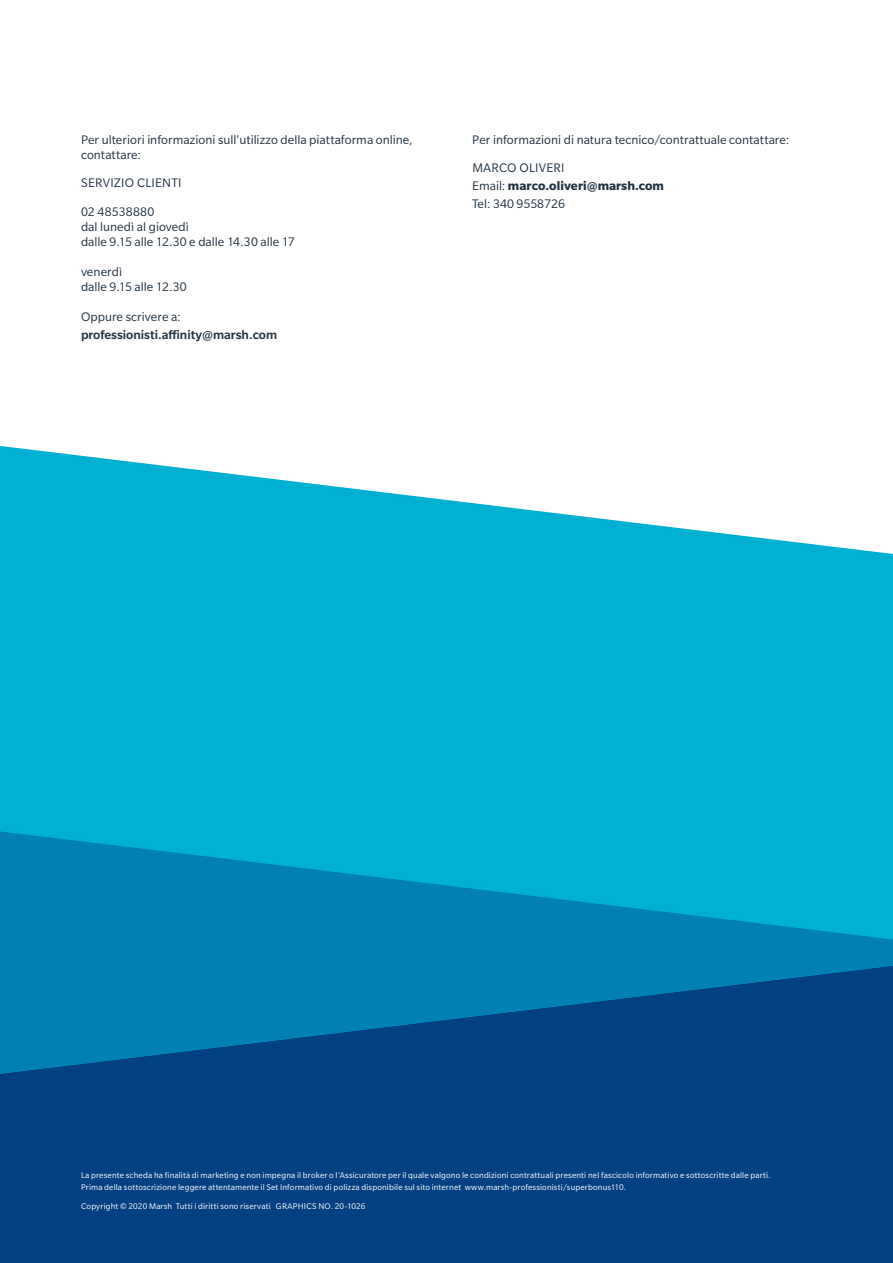
<style>
.page{position:relative;width:893px;height:1263px;background:#fff}
.page>*{position:absolute;margin:0;border:0;box-sizing:border-box;transform-origin:0 0}
.Contacts_Intro_9_10{font:13.5px/15px "Slate Pro";color:#213242}
.Contacts_Info_9_10{font:13.5px "Slate Pro";color:#213242}
.Contacts_Name_9_10{font:13.5px "Slate Pro";letter-spacing:.02em;color:#213242}
.t1{font:500 13.5px "Slate Pro";color:#213242}
.Contacts_Info_9_10-2{font:700 13.5px "Slate Pro";letter-spacing:.005em;color:#213242}
.t2{font:9px/12px "Slate Pro";letter-spacing:.015em;color:#fff}
.s1{font-weight:400}
</style>
<div class="page">
<div style="left:0;top:434px;width:893px;height:829px;background:#00b0d3"></div>
<div style="left:0;top:1076px;width:893px;height:187px;background:#014181"></div>
<svg style="left:0;top:434px;width:893px;height:120px;fill:#fff"></svg>
<svg style="left:0;top:831px;width:893px;height:245px;fill:#0080b3"></svg>
<p class="Contacts_Intro_9_10" style="left:81px;top:132px;width:333px">Per ulteriori informazioni sull'utilizzo della piattaforma online, contattare:</p>
<p class="Contacts_Name_9_10" style="left:81px;top:176px;width:102px">SERVIZIO CLIENTI</p>
<p class="Contacts_Name_9_10" style="left:81px;top:205px;width:75px">02 48538880</p>
<p class="Contacts_Info_9_10" style="left:81px;top:220px;width:109px">dal lunedì al giovedì</p>
<p class="Contacts_Info_9_10" style="left:81px;top:235px;width:215px">dalle 9.15 alle 12.30 e dalle 14.30 alle 17</p>
<p class="Contacts_Info_9_10" style="left:81px;top:265px;width:43px">venerdì</p>
<p class="Contacts_Info_9_10" style="left:81px;top:280px;width:107px">dalle 9.15 alle 12.30</p>
<p class="Contacts_Info_9_10" style="left:81px;top:310px;width:101px">Oppure scrivere a:</p>
<p class="t1" style="left:81px;top:327px;width:198px">professionisti.affinity@marsh.com</p>
<p class="Contacts_Intro_9_10" style="left:472px;top:132px;width:319px">Per informazioni di natura tecnico/contrattuale contattare:</p>
<p class="Contacts_Name_9_10" style="left:472px;top:161px;width:94px">MARCO OLIVERI</p>
<p class="Contacts_Info_9_10-2" style="left:472px;top:179px;width:193px"><span class="s1">Email:</span> marco.oliveri@marsh.com</p>
<p class="Contacts_Info_9_10" style="left:472px;top:197px;width:94px">Tel: 340 9558726</p>
<p class="t2" style="left:81px;top:1169px;width:691px">La presente scheda ha finalità di marketing e non impegna il broker o l’Assicuratore per il quale valgono le condizioni contrattuali presenti nel fascicolo informativo e sottoscritte dalle parti.<br>Prima della sottoscrizione leggere attentamente il Set Informativo di polizza disponibile sul sito internet www.marsh-professionisti/superbonus110.</p>
<p class="t2" style="left:81px;top:1200px;width:286px">Copyright © 2020 Marsh Tutti i diritti sono riservati GRAPHICS NO. 20-1026</p>
</div>
